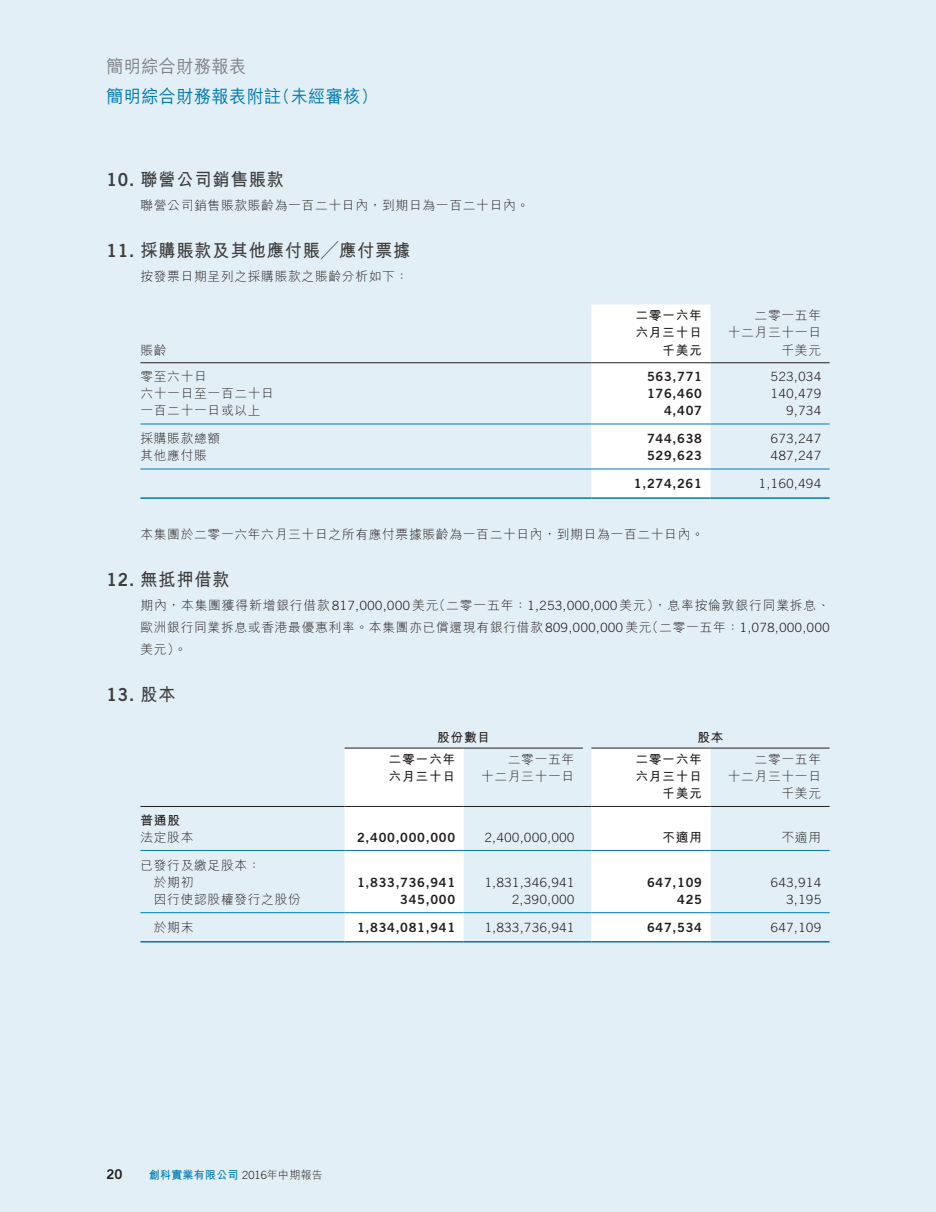
<style>
.page{position:relative;width:936px;height:1212px;background:#fff}
.page>*{position:absolute;margin:0;border:0;box-sizing:border-box;transform-origin:0 0}
.t1{font:700 18px "M Hei HK";letter-spacing:.055em;color:#3e3e3f;scale:.95 1}
.t2{font:500 18px "M Hei HK";letter-spacing:.025em;color:#0078ae;scale:.95 1}
.t3{font:500 18px "M Hei HK";letter-spacing:.025em;color:#808285;scale:.95 1}
.t4{font:18px "Trade Gothic LT Std Bd 2";color:#3e3e3f;scale:.95 1}
.t5{font:13.5px "Trade Gothic LT Std Bd 2";color:#231f20}
.t6{font:300 12.75px/21.8px "M Hei HK";letter-spacing:.055em;color:#231f20;text-align:justify}
.t7{font:300 12.75px "Trade Gothic LT Std";letter-spacing:.055em;color:#231f20}
.t8{font:12.75px "Trade Gothic LT Std Bd 2";letter-spacing:.055em;color:#231f20}
.t9{font:700 12.75px "M Hei HK";letter-spacing:.055em;color:#231f20}
.t10{font:700 11.25px "M Hei HK";letter-spacing:.025em;color:#0078ae}
.s1{font-family:"Trade Gothic LT Std Bd 2";font-weight:400}
.s2{font-family:"Trade Gothic LT Std"}
.s3{font-family:"M Hei HK";font-weight:700}
.s4{font-family:"Trade Gothic LT Std";font-weight:300;color:#231f20}
.s5{font-weight:300;color:#231f20}
</style>
<div class="page">
<div style="left:0;top:0;width:935px;height:1212px;background:#e3eff6"></div>
<div style="left:591px;top:305px;width:119px;height:192px;background:#fff"></div>
<hr style="left:140px;top:362px;width:451px;height:1px;background:#231f20">
<hr style="left:591px;top:362px;width:119px;height:1px;background:#231f20">
<hr style="left:710px;top:362px;width:119px;height:1px;background:#231f20">
<hr style="left:140px;top:424px;width:451px;height:1px;background:#0078ae">
<hr style="left:591px;top:424px;width:119px;height:1px;background:#0078ae">
<hr style="left:710px;top:424px;width:119px;height:1px;background:#0078ae">
<hr style="left:140px;top:469px;width:451px;height:1px;background:#0078ae">
<hr style="left:591px;top:469px;width:119px;height:1px;background:#0078ae">
<hr style="left:710px;top:469px;width:119px;height:1px;background:#0078ae">
<hr style="left:140px;top:497px;width:451px;height:2px;background:#0078ae">
<hr style="left:591px;top:497px;width:119px;height:2px;background:#0078ae">
<hr style="left:710px;top:497px;width:119px;height:2px;background:#0078ae">
<svg style="left:344px;top:749px;width:366px;height:192px;fill:#fff"></svg>
<hr style="left:344px;top:748px;width:119px;height:1px;background:#231f20">
<hr style="left:463px;top:748px;width:120px;height:1px;background:#231f20">
<hr style="left:591px;top:748px;width:119px;height:1px;background:#231f20">
<hr style="left:710px;top:748px;width:119px;height:1px;background:#231f20">
<hr style="left:140px;top:806px;width:204px;height:1px;background:#231f20">
<hr style="left:344px;top:806px;width:119px;height:1px;background:#231f20">
<hr style="left:463px;top:806px;width:120px;height:1px;background:#231f20">
<hr style="left:591px;top:806px;width:119px;height:1px;background:#231f20">
<hr style="left:710px;top:806px;width:119px;height:1px;background:#231f20">
<hr style="left:140px;top:850px;width:204px;height:1px;background:#0078ae">
<hr style="left:344px;top:850px;width:119px;height:1px;background:#0078ae">
<hr style="left:463px;top:850px;width:120px;height:1px;background:#0078ae">
<hr style="left:591px;top:850px;width:119px;height:1px;background:#0078ae">
<hr style="left:710px;top:850px;width:119px;height:1px;background:#0078ae">
<hr style="left:140px;top:912px;width:204px;height:1px;background:#0078ae">
<hr style="left:344px;top:912px;width:119px;height:1px;background:#0078ae">
<hr style="left:463px;top:912px;width:120px;height:1px;background:#0078ae">
<hr style="left:591px;top:912px;width:119px;height:1px;background:#0078ae">
<hr style="left:710px;top:912px;width:119px;height:1px;background:#0078ae">
<hr style="left:140px;top:941px;width:204px;height:1px;background:#0078ae">
<hr style="left:344px;top:941px;width:119px;height:1px;background:#0078ae">
<hr style="left:463px;top:941px;width:120px;height:1px;background:#0078ae">
<hr style="left:591px;top:941px;width:119px;height:1px;background:#0078ae">
<hr style="left:710px;top:941px;width:119px;height:1px;background:#0078ae">
<h1 class="t3" style="left:106px;top:54px;width:149px">簡明綜合財務報表</h1>
<h1 class="t2" style="left:106px;top:84px;width:278px">簡明綜合財務報表附註(未經審核)</h1>
<h1 class="t1" style="left:106px;top:166px;width:188px"><span class="s1">10.</span> 聯營公司銷售賬款</h1>
<p class="t6" style="left:140px;top:194px;width:390px">聯營公司銷售賬款賬齡為一百二十日內，到期日為一百二十日內。</p>
<h1 class="t1" style="left:106px;top:238px;width:321px"><span class="s1">11.</span> 採購賬款及其他應付賬╱應付票據</h1>
<p class="t6" style="left:140px;top:265px;width:269px">按發票日期呈列之採購賬款之賬齡分析如下：</p>
<p class="t9" style="left:635px;top:306px;width:68px">二零一六年</p>
<p class="t6" style="left:754px;top:304px;width:68px">二零一五年</p>
<p class="t9" style="left:635px;top:323px;width:68px">六月三十日</p>
<p class="t6" style="left:727px;top:322px;width:95px">十二月三十一日</p>
<p class="t6" style="left:140px;top:339px;width:28px">賬齡</p>
<p class="t9" style="left:662px;top:341px;width:41px">千美元</p>
<p class="t6" style="left:781px;top:339px;width:41px">千美元</p>
<p class="t6" style="left:140px;top:365px;width:68px">零至六十日</p>
<p class="t8" style="left:647px;top:368px;width:56px">563,771</p>
<p class="t7" style="left:771px;top:369px;width:52px">523,034</p>
<p class="t6" style="left:140px;top:382px;width:135px">六十一日至一百二十日</p>
<p class="t8" style="left:647px;top:386px;width:56px">176,460</p>
<p class="t7" style="left:771px;top:386px;width:52px">140,479</p>
<p class="t6" style="left:140px;top:400px;width:122px">一百二十一日或以上</p>
<p class="t8" style="left:664px;top:403px;width:39px">4,407</p>
<p class="t7" style="left:786px;top:403px;width:36px">9,734</p>
<p class="t6" style="left:140px;top:427px;width:81px">採購賬款總額</p>
<p class="t8" style="left:647px;top:431px;width:56px">744,638</p>
<p class="t7" style="left:771px;top:431px;width:52px">673,247</p>
<p class="t6" style="left:140px;top:445px;width:68px">其他應付賬</p>
<p class="t8" style="left:647px;top:448px;width:56px">529,623</p>
<p class="t7" style="left:771px;top:448px;width:52px">487,247</p>
<p class="t8" style="left:634px;top:476px;width:69px">1,274,261</p>
<p class="t7" style="left:759px;top:476px;width:64px">1,160,494</p>
<p class="t6" style="left:140px;top:523px;width:565px">本集團於二零一六年六月三十日之所有應付票據賬齡為一百二十日內，到期日為一百二十日內。</p>
<h1 class="t1" style="left:106px;top:567px;width:131px"><span class="s1">12.</span> 無抵押借款</h1>
<p class="t6" style="left:140px;top:594px;width:690px">期內，本集團獲得新增銀行借款 <span class="s2">817,000,000</span> 美元（二零一五年：<span class="s2">1,253,000,000</span> 美元），息率按倫敦銀行同業拆息、歐洲銀行同業拆息或香港最優惠利率。本集團亦已償還現有銀行借款 <span class="s2">809,000,000</span> 美元（二零一五年：<span class="s2">1,078,000,000</span>美元）。</p>
<h1 class="t4" style="left:106px;top:683px;width:74px">13. <span class="s3">股本</span></h1>
<p class="t9" style="left:437px;top:728px;width:55px">股份數目</p>
<p class="t9" style="left:697px;top:728px;width:28px">股本</p>
<p class="t9" style="left:388px;top:750px;width:68px">二零一六年</p>
<p class="t6" style="left:508px;top:748px;width:68px">二零一五年</p>
<p class="t9" style="left:635px;top:750px;width:68px">二零一六年</p>
<p class="t6" style="left:754px;top:748px;width:68px">二零一五年</p>
<p class="t9" style="left:388px;top:767px;width:68px">六月三十日</p>
<p class="t6" style="left:481px;top:765px;width:95px">十二月三十一日</p>
<p class="t9" style="left:635px;top:767px;width:68px">六月三十日</p>
<p class="t6" style="left:727px;top:765px;width:95px">十二月三十一日</p>
<p class="t9" style="left:662px;top:784px;width:41px">千美元</p>
<p class="t6" style="left:781px;top:783px;width:41px">千美元</p>
<p class="t9" style="left:140px;top:811px;width:41px">普通股</p>
<p class="t6" style="left:140px;top:826px;width:55px">法定股本</p>
<p class="t8" style="left:357px;top:829px;width:99px">2,400,000,000</p>
<p class="t7" style="left:484px;top:830px;width:91px">2,400,000,000</p>
<p class="t9" style="left:662px;top:828px;width:41px">不適用</p>
<p class="t6" style="left:781px;top:826px;width:41px">不適用</p>
<p class="t6" style="left:154px;top:856px;width:108px;line-height:17.2px;text-indent:-13px">已發行及繳足股本：於期初</p>
<p class="t8" style="left:357px;top:874px;width:99px">1,833,736,941</p>
<p class="t7" style="left:484px;top:875px;width:91px">1,831,346,941</p>
<p class="t8" style="left:647px;top:874px;width:56px">647,109</p>
<p class="t7" style="left:771px;top:875px;width:52px">643,914</p>
<p class="t6" style="left:154px;top:888px;width:149px">因行使認股權發行之股份</p>
<p class="t8" style="left:400px;top:892px;width:56px">345,000</p>
<p class="t7" style="left:512px;top:892px;width:64px">2,390,000</p>
<p class="t8" style="left:677px;top:892px;width:26px">425</p>
<p class="t7" style="left:786px;top:892px;width:36px">3,195</p>
<p class="t6" style="left:154px;top:916px;width:41px">於期末</p>
<p class="t8" style="left:357px;top:919px;width:99px">1,834,081,941</p>
<p class="t7" style="left:484px;top:920px;width:91px">1,833,736,941</p>
<p class="t8" style="left:647px;top:919px;width:56px">647,534</p>
<p class="t7" style="left:771px;top:920px;width:52px">647,109</p>
<p class="t5" style="left:106px;top:1166px;width:18px">20</p>
<p class="t10" style="left:149px;top:1167px;width:175px">創科實業有限公司 <span class="s4">2016</span><span class="s5">年中期報告</span></p>
</div>
